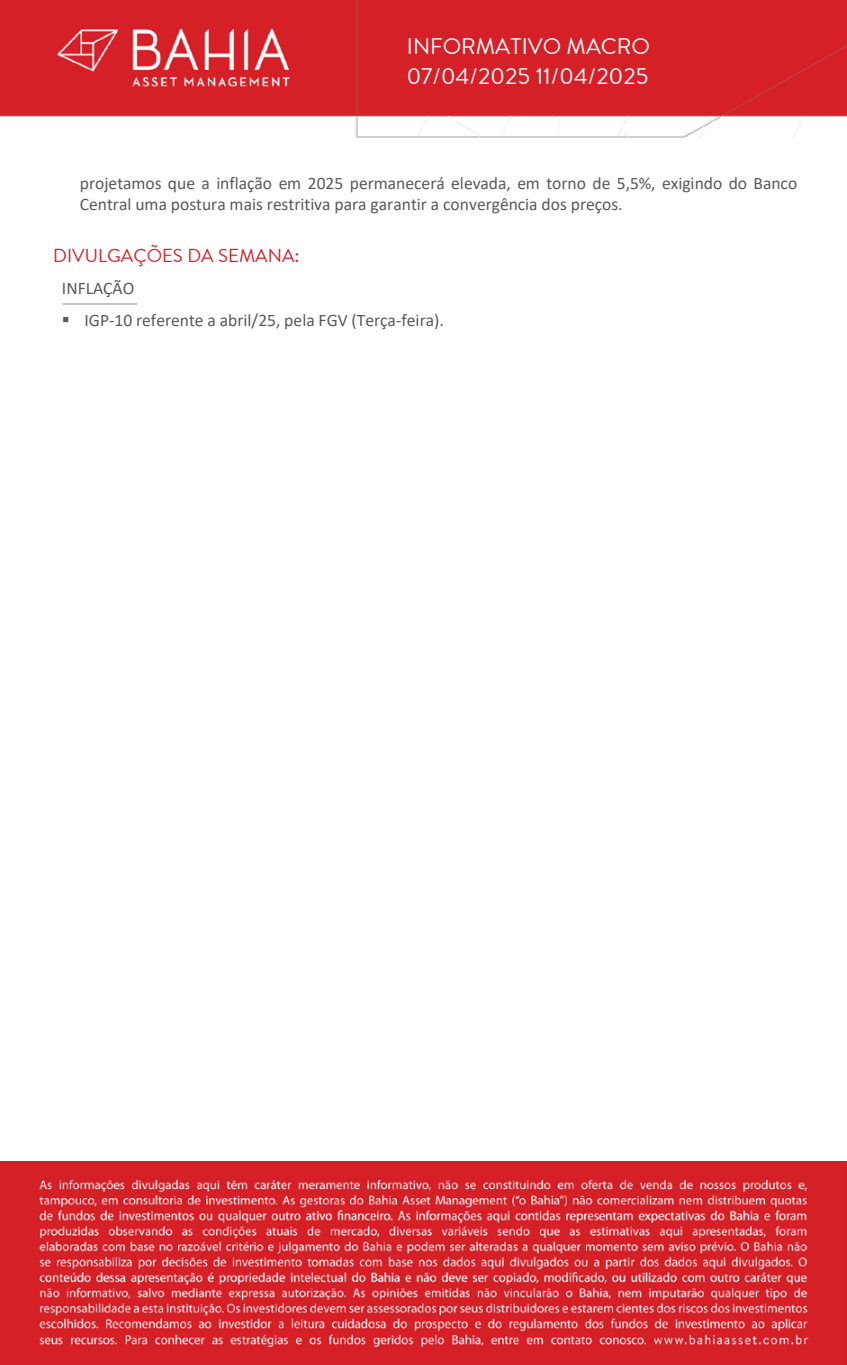
<style>
.page{position:relative;width:847px;height:1365px;background:#fff}
.page>*{position:absolute;margin:0;border:0;box-sizing:border-box;transform-origin:0 0}
.t1{font:22.5px/29.2px "Brandon Text Office";color:#fff}
.t2{font:18.75px "Brandon Text Office";color:#d52028}
.t3{font:17.5px/21.2px "Calibri";color:#58595b}
</style>
<div class="page">
<img style="left:0;top:0;width:847px;height:137px">
<hr style="left:63px;top:303px;width:74px;height:1px;background:#928b89">
<img style="left:0;top:1161px;width:847px;height:202px">
<p class="t1" style="left:407px;top:31px;width:245px">INFORMATIVO MACRO<br>07/04/2025 11/04/2025</p>
<p class="t3" style="left:80px;top:172px;width:719px">projetamos que a inflação em 2025 permanecerá elevada, em torno de 5,5%, exigindo do Banco<br>Central uma postura mais restritiva para garantir a convergência dos preços.</p>
<p class="t2" style="left:53px;top:243px;width:248px">DIVULGAÇÕES DA SEMANA:</p>
<p class="t3" style="left:62px;top:277px;width:74px">INFLAÇÃO</p>
<p class="t3" style="left:62px;top:309px;width:383px">▪ IGP-10 referente a abril/25, pela FGV (Terça-feira).</p>
</div>
